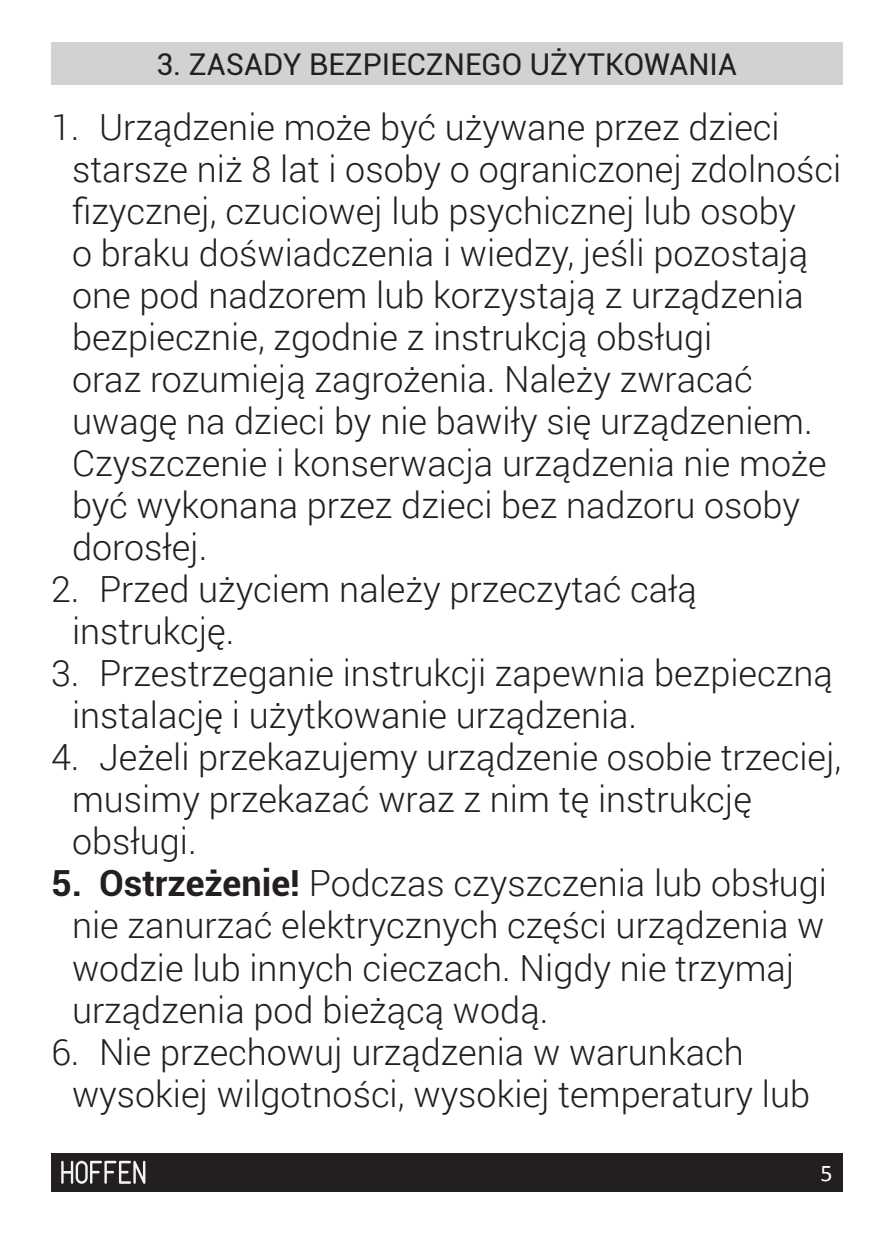
<style>
.page{position:relative;width:893px;height:1234px;background:#fff}
.page>*{position:absolute;margin:0;border:0;box-sizing:border-box;transform-origin:0 0}
.t1{font:300 36px/42px "Roboto";color:#231f20}
.TYTULY_ROZDZIALOW{font:30px "Roboto";color:#231f20}
.t2{font:24px "Calibri";color:#fff}
.s1{font-weight:700}
</style>
<div class="page">
<div style="left:51px;top:1152px;width:791px;height:39px;background:#231f20"></div>
<svg style="left:61px;top:1160px;width:84px;height:23px"></svg>
<div style="left:51px;top:43px;width:792px;height:42px;background:#d1d2d4"></div>
<p class="TYTULY_ROZDZIALOW" style="left:156px;top:43px;width:582px">3. ZASADY BEZPIECZNEGO UŻYTKOWANIA</p>
<p class="t1" style="left:72px;top:105px;width:771px;text-indent:-21px">1. Urządzenie może być używane przez dzieci starsze niż 8 lat i osoby o ograniczonej zdolności fizycznej, czuciowej lub psychicznej lub osoby<br>o braku doświadczenia i wiedzy, jeśli pozostają one pod nadzorem lub korzystają z urządzenia bezpiecznie, zgodnie z instrukcją obsługi<br>oraz rozumieją zagrożenia. Należy zwracać uwagę na dzieci by nie bawiły się urządzeniem.<br>Czyszczenie i konserwacja urządzenia nie może być wykonana przez dzieci bez nadzoru osoby dorosłej.</p>
<p class="t1" style="left:72px;top:567px;width:626px;text-indent:-21px">2. Przed użyciem należy przeczytać całą instrukcję.</p>
<p class="t1" style="left:72px;top:651px;width:762px;text-indent:-21px">3. Przestrzeganie instrukcji zapewnia bezpieczną instalację i użytkowanie urządzenia.</p>
<p class="t1" style="left:72px;top:735px;width:771px;text-indent:-21px">4. Jeżeli przekazujemy urządzenie osobie trzeciej, musimy przekazać wraz z nim tę instrukcję obsługi.</p>
<p class="t1" style="left:72px;top:861px;width:756px;text-indent:-21px"><span class="s1">5. Ostrzeżenie!</span> Podczas czyszczenia lub obsługi nie zanurzać elektrycznych części urządzenia w wodzie lub innych cieczach. Nigdy nie trzymaj urządzenia pod bieżącą wodą.</p>
<p class="t1" style="left:72px;top:1029px;width:740px;text-indent:-21px">6. Nie przechowuj urządzenia w warunkach wysokiej wilgotności, wysokiej temperatury lub</p>
<p class="t2" style="left:820px;top:1157px;width:14px">5</p>
</div>
